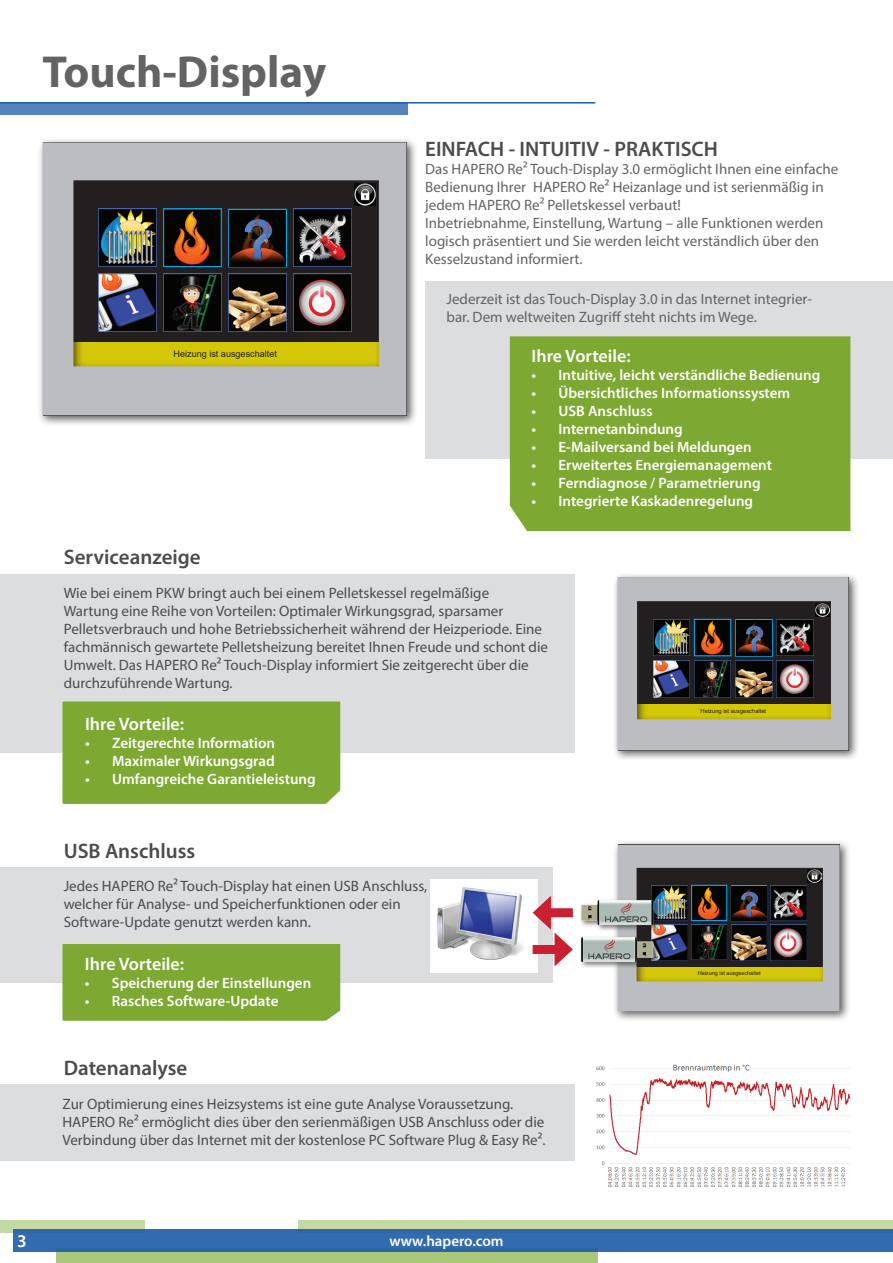
<style>
.page{position:relative;width:893px;height:1263px;background:#fff}
.page>*{position:absolute;margin:0;border:0;box-sizing:border-box;transform-origin:0 0}
.t1{font:700 45px "Myriad Pro";color:#636366}
.t2{font:600 21px "Myriad Pro";color:#4b4c4d}
.t3{font:600 18px "Myriad Pro";color:#fff}
.t4{font:15px/18px "Myriad Pro";color:#4b4c4d}
.t5{font:15px/18px "Myriad Pro";color:#636366}
.t6{font:600 15px "Myriad Pro";color:#fff}
.t7{font:9px "Arial";color:#231f20}
.t8{font:5.7px "Arial";color:#231f20}
.t9{font:5.55px "Arial";color:#231f20}
</style>
<div class="page">
<div style="left:0;top:102px;width:408px;height:13px;background:#5484bd"></div>
<hr style="left:0;top:102px;width:595px;height:2px;background:#1c5ba8">
<div style="left:298px;top:1220px;width:595px;height:13px;background:#c4d8a3"></div>
<div style="left:0;top:1220px;width:145px;height:13px;background:#c4d8a3"></div>
<div style="left:56px;top:1248px;width:542px;height:15px;background:#aac67a"></div>
<div style="left:13px;top:1229px;width:880px;height:23px;background:linear-gradient(to right,#326aae,#326baf)"></div>
<div style="left:425px;top:281px;width:468px;height:178px;background:#dcdddf"></div>
<div style="left:0;top:574px;width:574px;height:179px;background:#dcdddf"></div>
<div style="left:0;top:867px;width:553px;height:116px;background:#dcdddf"></div>
<div style="left:0;top:1084px;width:574px;height:77px;background:#dcdddf"></div>
<div style="left:62px;top:702px;width:278px;height:102px;background:#7da832"></div>
<div style="left:62px;top:944px;width:278px;height:76px;background:#7da832"></div>
<div style="left:510px;top:336px;width:340px;height:195px;background:#7da832"></div>
<div style="left:431px;top:879px;width:107px;height:93px;background:#fff"></div>
<img style="left:437px;top:887px;width:87px;height:73px">
<img style="left:596px;top:1064px;width:255px;height:123px">
<svg style="left:533px;top:896px;width:40px;height:70px"></svg>
<div style="left:37px;top:137px;width:380px;height:290px;background:#231f20;opacity:.75"></div>
<svg style="left:43px;top:142px;width:363px;height:273px"></svg>
<div style="left:612px;top:572px;width:247px;height:189px;background:#231f20;opacity:.75"></div>
<svg style="left:617px;top:577px;width:231px;height:173px"></svg>
<div style="left:612px;top:839px;width:239px;height:183px;background:#231f20;opacity:.75"></div>
<svg style="left:618px;top:845px;width:222px;height:166px"></svg>
<div style="left:580px;top:898px;width:80px;height:34px;background:#231f20;opacity:.6"></div>
<img style="left:581px;top:899px;width:74px;height:27px">
<div style="left:580px;top:935px;width:80px;height:34px;background:#231f20;opacity:.6"></div>
<img style="left:581px;top:936px;width:74px;height:27px">
<h1 class="t1" style="left:43px;top:42px;width:285px">Touch-Display</h1>
<p class="t7" style="left:174px;top:347px;width:105px">Heizung ist ausgeschaltet</p>
<h2 class="t2" style="left:64px;top:544px;width:138px">Serviceanzeige</h2>
<h2 class="t2" style="left:425px;top:136px;width:294px">EINFACH - INTUITIV - PRAKTISCH</h2>
<p class="t5" style="left:425px;top:160px;width:415px">Das HAPERO Re² Touch-Display 3.0 ermöglicht Ihnen eine einfache Bedienung Ihrer HAPERO Re² Heizanlage und ist serienmäßig in jedem HAPERO Re² Pelletskessel verbaut!<br>Inbetriebnahme, Einstellung, Wartung – alle Funktionen werden logisch präsentiert und Sie werden leicht verständlich über den Kesselzustand informiert.</p>
<p class="t5" style="left:446px;top:290px;width:367px">Jederzeit ist das Touch-Display 3.0 in das Internet integrier&shy;bar. Dem weltweiten Zugriff steht nichts im Wege.</p>
<p class="t3" style="left:531px;top:345px;width:101px">Ihre Vorteile:</p>
<p class="t6" style="left:531px;top:366px;width:290px">• Intuitive, leicht verständliche Bedienung</p>
<p class="t6" style="left:531px;top:384px;width:260px">• Übersichtliches Informationssystem</p>
<p class="t6" style="left:531px;top:402px;width:123px">• USB Anschluss</p>
<p class="t6" style="left:531px;top:420px;width:153px">• Internetanbindung</p>
<p class="t6" style="left:531px;top:438px;width:222px">• E-Mailversand bei Meldungen</p>
<p class="t6" style="left:531px;top:456px;width:242px">• Erweitertes Energiemanagement</p>
<p class="t6" style="left:531px;top:474px;width:231px">• Ferndiagnose / Parametrierung</p>
<p class="t6" style="left:531px;top:492px;width:223px">• Integrierte Kaskadenregelung</p>
<p class="t4" style="left:64px;top:584px;width:486px">Wie bei einem PKW bringt auch bei einem Pelletskessel regelmäßige<br>Wartung eine Reihe von Vorteilen: Optimaler Wirkungsgrad, sparsamer Pelletsverbrauch und hohe Betriebssicherheit während der Heizperiode. Eine fachmännisch gewartete Pelletsheizung bereitet Ihnen Freude und schont die Umwelt. Das HAPERO Re² Touch-Display informiert Sie zeitgerecht über die durchzuführende Wartung.</p>
<p class="t3" style="left:85px;top:713px;width:101px">Ihre Vorteile:</p>
<p class="t6" style="left:85px;top:734px;width:192px">• Zeitgerechte Information</p>
<p class="t6" style="left:85px;top:752px;width:191px">• Maximaler Wirkungsgrad</p>
<p class="t6" style="left:85px;top:770px;width:232px">• Umfangreiche Garantieleistung</p>
<h2 class="t2" style="left:64px;top:837px;width:133px">USB Anschluss</h2>
<p class="t4" style="left:64px;top:877px;width:365px">Jedes HAPERO Re² Touch-Display hat einen USB Anschluss, welcher für Analyse- und Speicherfunktionen oder ein<br>Software-Update genutzt werden kann.</p>
<p class="t3" style="left:85px;top:953px;width:101px">Ihre Vorteile:</p>
<p class="t6" style="left:85px;top:973px;width:228px">• Speicherung der Einstellungen</p>
<p class="t6" style="left:85px;top:991px;width:195px">• Rasches Software-Update</p>
<h2 class="t2" style="left:64px;top:1054px;width:125px">Datenanalyse</h2>
<p class="t4" style="left:62px;top:1094px;width:485px">Zur Optimierung eines Heizsystems ist eine gute Analyse Voraussetzung.<br>HAPERO Re² ermöglicht dies über den serienmäßigen USB Anschluss oder die<br>Verbindung über das Internet mit der kostenlose PC Software Plug &amp; Easy Re².</p>
<p class="t3" style="left:17px;top:1229px;width:11px">3</p>
<p class="t6" style="left:389px;top:1232px;width:116px">www.hapero.com</p>
<p class="t8" style="left:701px;top:707px;width:67px">Heizung ist ausgeschaltet</p>
<p class="t9" style="left:698px;top:970px;width:65px">Heizung ist ausgeschaltet</p>
</div>
